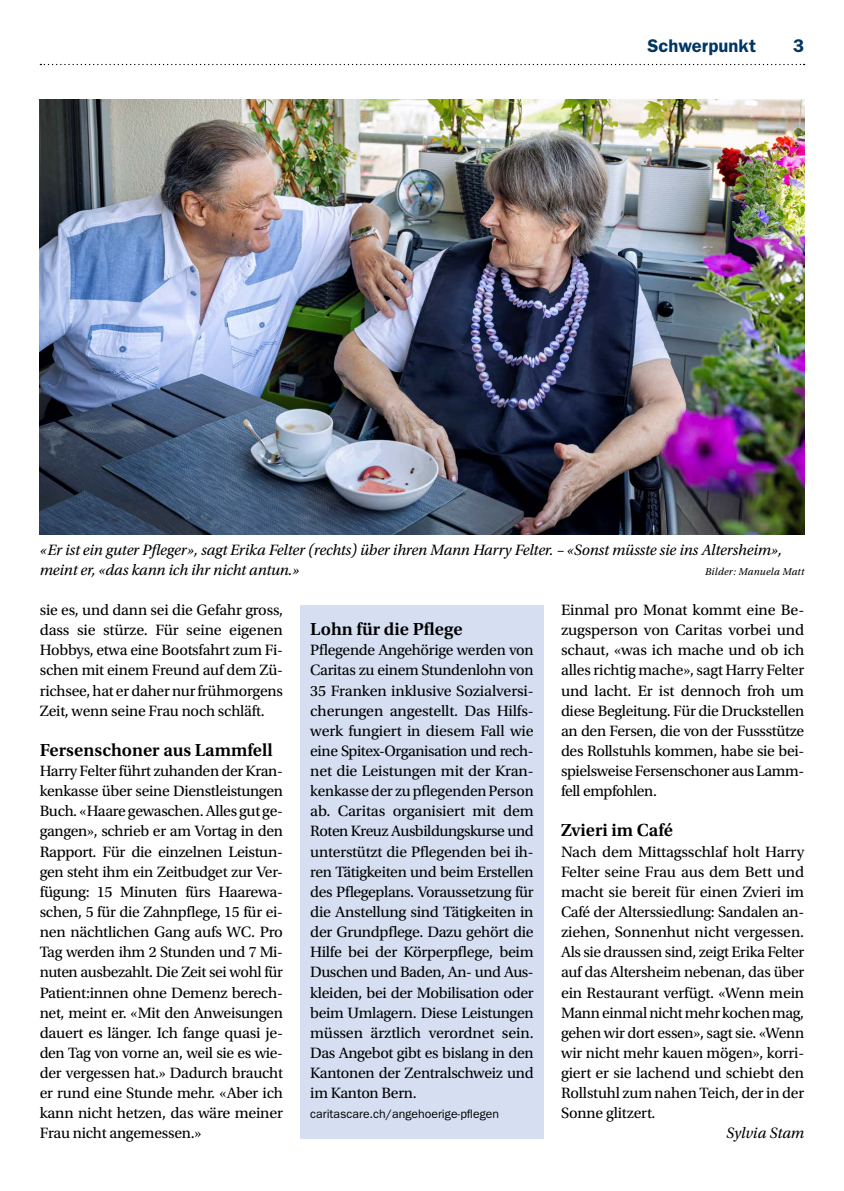
<style>
.page{position:relative;width:844px;height:1191px;background:#fff}
.page>*{position:absolute;margin:0;border:0;box-sizing:border-box;transform-origin:0 0}
.t1{font:600 18.38px "Utopia Std";color:#000}
.t2{font:600 18.38px "ITC Franklin Gothic Std";letter-spacing:.005em;color:#003664}
.t3{font:15.75px/20.1px "Utopia Std";letter-spacing:-.015em;color:#000;text-align:justify}
.t4{font:italic 15.75px/20.1px "Utopia Std";letter-spacing:-.01em;color:#000}
.t5{font:12.25px "ITC Franklin Gothic Std";color:#000}
.t6{font:italic 10.5px "Utopia Std";letter-spacing:.02em;color:#000}
</style>
<div class="page">
<div style="left:300px;top:605px;width:243px;height:533px;background:#d5dff1"></div>
<img style="left:40px;top:99px;width:764px;height:435px">
<svg style="left:40px;top:64px;width:764px;height:1px"></svg>
<p class="t2" style="left:647px;top:35px;width:110px">Schwerpunkt</p>
<p class="t2" style="left:793px;top:35px;width:13px">3</p>
<p class="t4" style="left:40px;top:539px;width:743px">«Er ist ein guter Pfleger», sagt Erika Felter (rechts) über ihren Mann Harry Felter. – «Sonst müsste sie ins Altersheim», meint er, «das kann ich ihr nicht antun.»</p>
<p class="t6" style="left:705px;top:565px;width:101px">Bilder: Manuela Matt</p>
<p class="t3" style="left:40px;top:600px;width:245px">sie es, und dann sei die Gefahr gross, dass sie stürze. Für seine eigenen Hobbys, etwa eine Bootsfahrt zum Fi&shy;schen mit einem Freund auf dem Zü&shy;richsee, hat er daher nur frühmorgens Zeit, wenn seine Frau noch schläft.</p>
<p class="t1" style="left:40px;top:739px;width:234px">Fersenschoner aus Lammfell</p>
<p class="t3" style="left:40px;top:761px;width:245px">Harry Felter führt zuhanden der Kran&shy;kenkasse über seine Dienstleistungen Buch. «Haare gewaschen. Alles gut ge&shy;gangen», schrieb er am Vortag in den Rapport. Für die einzelnen Leistun&shy;gen steht ihm ein Zeitbudget zur Ver&shy;fügung: 15 Minuten fürs Haarewa&shy;schen, 5 für die Zahnpflege, 15 für ei&shy;nen nächtlichen Gang aufs WC. Pro Tag werden ihm 2 Stunden und 7 Mi&shy;nuten ausbezahlt. Die Zeit sei wohl für Patient:innen ohne Demenz berech&shy;net, meint er. «Mit den Anweisungen dauert es länger. Ich fange quasi je&shy;den Tag von vorne an, weil sie es wie&shy;der vergessen hat.» Dadurch braucht er rund eine Stunde mehr. «Aber ich kann nicht hetzen, das wäre meiner Frau nicht angemessen.»</p>
<p class="t1" style="left:310px;top:619px;width:154px">Lohn für die Pflege</p>
<p class="t3" style="left:310px;top:640px;width:225px">Pflegende Angehörige werden von Caritas zu einem Stundenlohn von 35 Franken inklusive Sozialversi&shy;cherungen angestellt. Das Hilfs&shy;werk fungiert in diesem Fall wie eine Spitex-Organisation und rech&shy;net die Leistungen mit der Kran&shy;kenkasse der zu pflegenden Person ab. Caritas organisiert mit dem Roten Kreuz Ausbildungskurse und unterstützt die Pflegenden bei ih&shy;ren Tätigkeiten und beim Erstellen des Pflegeplans. Voraussetzung für die Anstellung sind Tätigkeiten in der Grundpflege. Dazu gehört die Hilfe bei der Körperpflege, beim Duschen und Baden, An- und Aus&shy;kleiden, bei der Mobilisation oder beim Umlagern. Diese Leistungen müssen ärztlich verordnet sein.<br>Das Angebot gibt es bislang in den Kantonen der Zentralschweiz und im Kanton Bern.</p>
<p class="t5" style="left:310px;top:1107px;width:190px">caritascare.ch/angehoerige-pflegen</p>
<p class="t3" style="left:561px;top:600px;width:245px">Einmal pro Monat kommt eine Be&shy;zugsperson von Caritas vorbei und schaut, «was ich mache und ob ich alles richtig mache», sagt Harry Felter und lacht. Er ist dennoch froh um diese Begleitung. Für die Druckstellen an den Fersen, die von der Fussstütze des Rollstuhls kommen, habe sie bei&shy;spielsweise Fersenschoner aus Lamm&shy;fell empfohlen.</p>
<p class="t1" style="left:561px;top:820px;width:114px">Zvieri im Café</p>
<p class="t3" style="left:561px;top:841px;width:245px">Nach dem Mittagsschlaf holt Harry Felter seine Frau aus dem Bett und macht sie bereit für einen Zvieri im Café der Alterssiedlung: Sandalen an&shy;ziehen, Sonnenhut nicht vergessen.<br>Als sie draussen sind, zeigt Erika Felter auf das Altersheim nebenan, das über ein Restaurant verfügt. «Wenn mein Mann einmal nicht mehr kochen mag, gehen wir dort essen», sagt sie. «Wenn wir nicht mehr kauen mögen», korri&shy;giert er sie lachend und schiebt den Rollstuhl zum nahen Teich, der in der Sonne glitzert.</p>
<p class="t4" style="left:726px;top:1123px;width:79px">Sylvia Stam</p>
</div>
